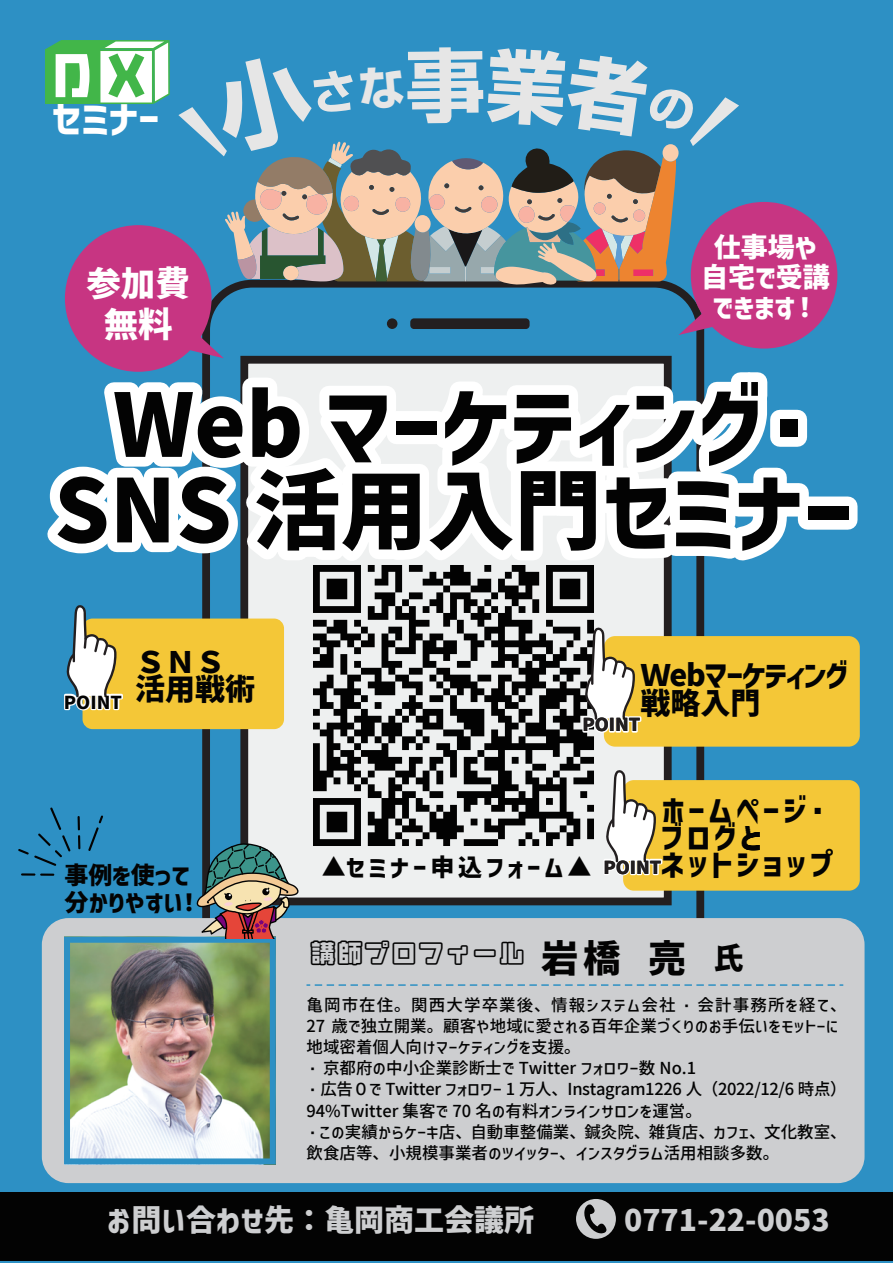
<style>
.page{position:relative;width:893px;height:1263px;background:#2d90c4}
.page>*{position:absolute;margin:0;border:0;box-sizing:border-box;transform-origin:0 0}
.t1{font:87px/85.5px "Corporate Logo Bold ver 2";color:#030303;text-align:center}
.t2{font:52.5px "AB karuta bold";color:#fff}
.t3{font:37.5px "Corporate Logo Bold ver 2";color:#fff}
.t4{font:37.5px "Corporate Logo Bold ver 2";color:#030303}
.t5{font:34.5px/40.5px "Corporate Logo Bold ver 2";color:#fff;text-align:center}
.t6{font:30px "Corporate Logo Bold ver 2";color:#cdced0}
.t7{font:30px/27px "Corporate Logo Bold ver 2";letter-spacing:.12em;color:#030303}
.t8{font:30px/28.5px "Corporate Logo Bold ver 2";letter-spacing:-.04em;color:#030303}
.t9{font:30px "Corporate Logo Bold ver 2";letter-spacing:.06em;color:#030303}
.t10{font:27px/30px "Corporate Logo Bold ver 2";color:#fff;text-align:center}
.t11{font:27px "VDL Line GR pop Futo Line";color:#030303}
.t12{font:24px/27px "Corporate Logo Bold ver 2";color:#030303}
.t13{font:24px "Corporate Logo Bold ver 2";letter-spacing:.16em;color:#030303}
.t14{font:18px "Corporate Logo Bold ver 2";color:#030303}
.t15{font:16.5px/21px "Corporate Logo Medium ver 2";color:#030303}
.s1{color:#42b649}
.s2{font-size:30px}
</style>
<div class="page">
<div style="left:240px;top:356px;width:432px;height:549px;background:#eef0f0;border:8px solid #231f20"></div>
<div style="left:798px;top:496px;width:59px;height:34px;border:20px solid #fff"></div>
<svg style="left:45px;top:40px;width:125px;height:64px;background:#97d69f"></svg>
<img style="left:313px;top:580px;width:281px;height:266px">
<div style="left:604px;top:636px;width:256px;height:111px;background:#f4c737;border-radius:11px"></div>
<svg style="left:581px;top:627px;width:62px;height:108px"></svg>
<div style="left:623px;top:780px;width:237px;height:111px;background:#f4c737;border-radius:11px"></div>
<svg style="left:604px;top:770px;width:60px;height:108px"></svg>
<div style="left:42px;top:918px;width:822px;height:265px;background:#cdced0;border-radius:27px"></div>
<div style="left:83px;top:618px;width:201px;height:111px;background:#f4c737;border-radius:10px"></div>
<svg style="left:64px;top:605px;width:60px;height:108px"></svg>
<img style="left:64px;top:937px;width:212px;height:227px">
<svg style="left:306px;top:984px;width:537px;height:2px"></svg>
<div style="left:65px;top:225px;width:147px;height:147px;background:#c73582;border-radius:50%"></div>
<svg style="left:197px;top:842px;width:101px;height:96px"></svg>
<div style="left:0;top:1192px;width:893px;height:69px;background:#030303"></div>
<div style="left:576px;top:1199px;width:40px;height:40px;background:#cdced0;border-radius:50%"></div>
<svg style="left:584px;top:1204px;width:22px;height:29px"></svg>
<div style="left:691px;top:202px;width:146px;height:147px;background:#c73582;border-radius:50%"></div>
<svg style="left:47px;top:305px;width:772px;height:275px"></svg>
<svg style="left:88px;top:815px;width:15px;height:36px"></svg>
<svg style="left:78px;top:816px;width:2px;height:33px"></svg>
<svg style="left:21px;top:873px;width:33px;height:3px"></svg>
<svg style="left:18px;top:807px;width:53px;height:59px"></svg>
<svg style="left:178px;top:97px;width:561px;height:188px"></svg>
<h2 class="t2" style="left:55px;top:50px;width:95px">D <span class="s1">X</span></h2>
<h3 class="t3" style="left:52px;top:92px;width:110px">セミナー</h3>
<h3 class="t5" style="left:86px;top:263px;width:105px">参加費無料</h3>
<h3 class="t10" style="left:701px;top:231px;width:130px">仕事場や自宅で受講できます！</h3>
<h1 class="t1" style="left:54px;top:381px;width:800px">Web マーケティング・<br>SNS 活用入門セミナー</h1>
<h3 class="t9" style="left:136px;top:641px;width:91px">ＳＮＳ</h3>
<p class="t14" style="left:64px;top:690px;width:193px">POINT <sup>活用戦術</sup></p>
<h3 class="t8" style="left:641px;top:660px;width:209px">Ｗebマーケティング戦略入門</h3>
<p class="t14" style="left:582px;top:712px;width:60px">POINT</p>
<h3 class="t12" style="left:64px;top:861px;width:138px">事例を使って分かりやすい！</h3>
<h3 class="t13" style="left:322px;top:851px;width:271px">▲セミナー申込フォーム▲</h3>
<h3 class="t7" style="left:661px;top:796px;width:174px">ホームページ・ブログと<br>ネットショップ</h3>
<p class="t14" style="left:603px;top:855px;width:60px">POINT</p>
<h3 class="t11" style="left:309px;top:933px;width:218px">講師プロフィール</h3>
<h3 class="t4" style="left:541px;top:932px;width:204px">岩橋 亮 <span class="s2">氏</span></h3>
<p class="t15" style="left:306px;top:995px;width:542px">亀岡市在住。関西大学卒業後、情報システム会社・会計事務所を経て、27 歳で独立開業。顧客や地域に愛される百年企業づくりのお手伝いをモットーに地域密着個人向けマーケティングを支援。<br>・京都府の中小企業診断士で Twitter フォロワー数 No.1<br>・広告０で Twitter フォロワー 1 万人、Instagram1226 人（2022/12/6 時点）94%Twitter 集客で 70 名の有料オンラインサロンを運営。<br>・この実績からケーキ店、自動車整備業、鍼灸院、雑貨店、カフェ、文化教室、飲食店等、小規模事業者のツイッター、インスタグラム活用相談多数。</p>
<h3 class="t6" style="left:107px;top:1199px;width:725px">お問い合わせ先：亀岡商工会議所　　　0771-22-0053</h3>
</div>
